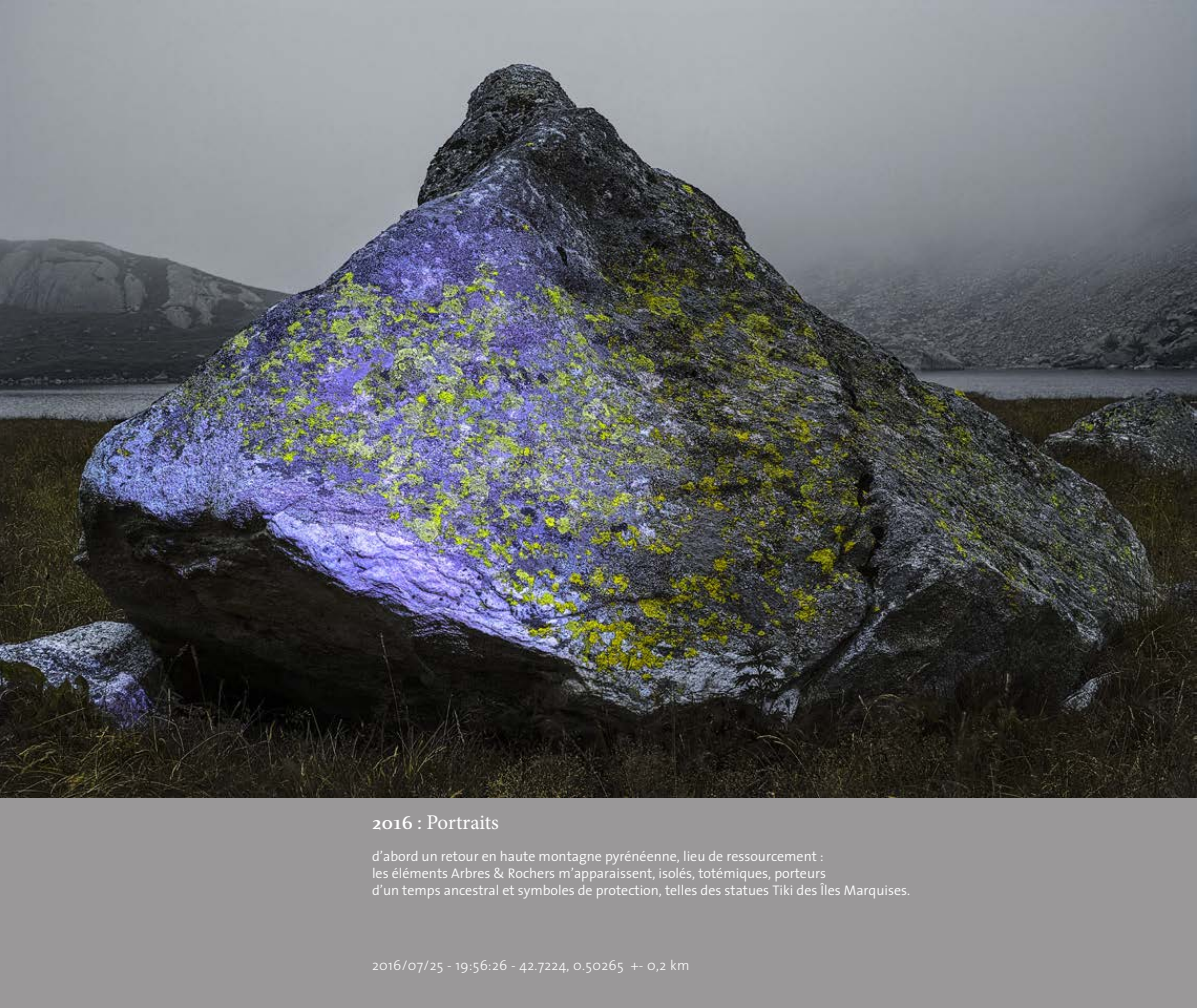
<style>
.page{position:relative;width:1197px;height:1008px;background:#9a9899}
.page>*{position:absolute;margin:0;border:0;box-sizing:border-box;transform-origin:0 0}
.t1{font:21px "Minion Pro";letter-spacing:-.005em;color:#fff}
.t2{font:300 14px/16.8px "The Sans 4";color:#fff}
.t3{font:300 14px "The Sans 3";letter-spacing:.025em;color:#fff}
.s1{font-family:"Eidetic Neo";font-weight:700}
</style>
<div class="page">
<img style="left:0;top:0;width:1197px;height:798px">
<h1 class="t1" style="left:372px;top:809px;width:128px"><span class="s1">2016 :</span> Portraits</h1>
<p class="t2" style="left:372px;top:847px;width:540px">d’abord un retour en haute montagne pyrénéenne, lieu de ressourcement :<br>les éléments Arbres &amp; Rochers m’apparaissent, isolés, totémiques, porteurs<br>d’un temps ancestral et symboles de protection, telles des statues Tiki des Îles Marquises.</p>
<p class="t3" style="left:372px;top:954px;width:319px">2016/07/25 - 19:56:26 - 42.7224, 0.50265 +- 0,2 km</p>
</div>
